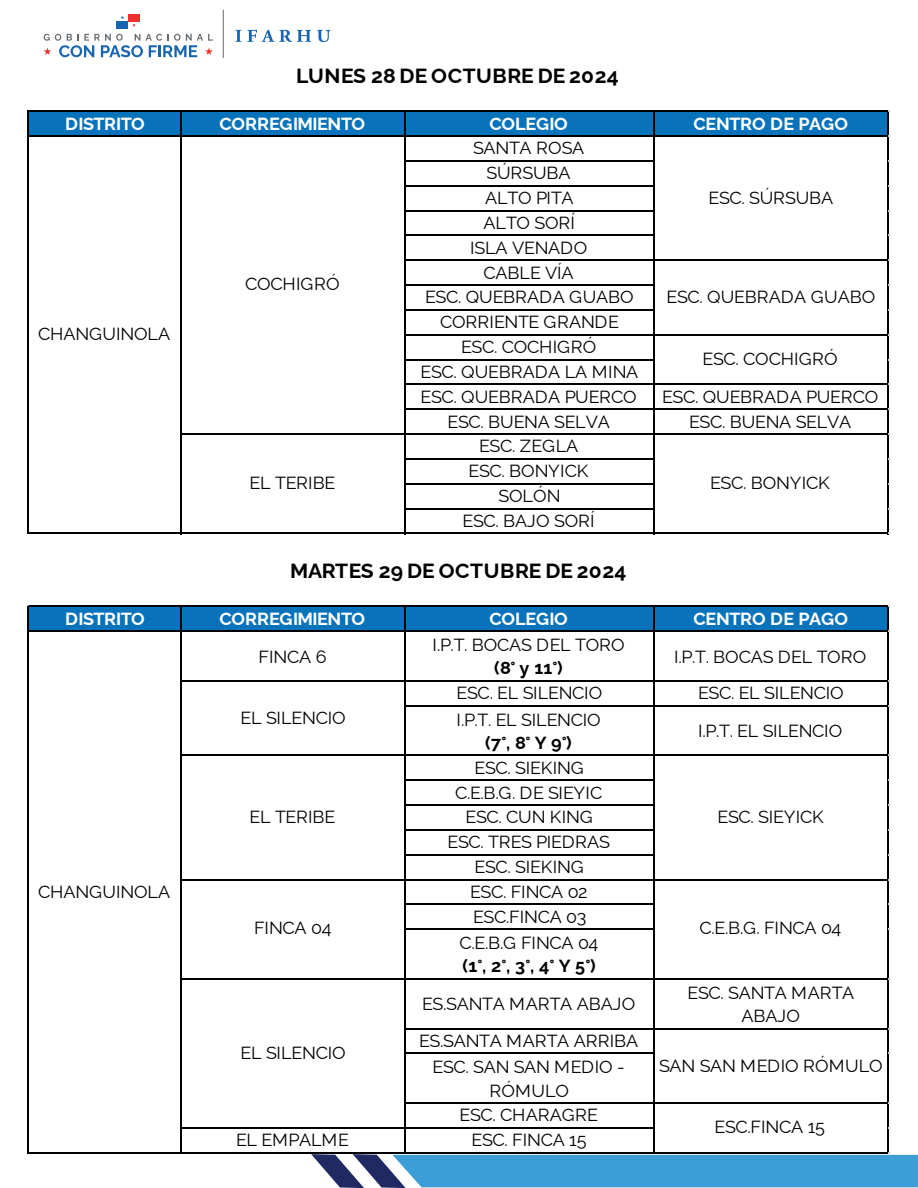
<style>
.page{position:relative;width:918px;height:1188px;background:#fff}
.page>*{position:absolute;margin:0;border:0;box-sizing:border-box;transform-origin:0 0}
.t1{font:700 20.4px "Raleway";letter-spacing:.005em;color:#000001}
.t2{font:17.55px/24.9px "Raleway";letter-spacing:-.01em;color:#000001;text-align:center}
.t3{font:700 17.55px "Raleway";letter-spacing:-.015em;color:#fff}
.t4{font:700 17.55px "Raleway";color:#000001}
.t5{font:700 17.55px "Raleway";letter-spacing:-.035em;color:#fff}
</style>
<div class="page">
<div style="left:128px;top:14px;width:12px;height:7px;background:#ee302e"></div>
<div style="left:117px;top:21px;width:11px;height:8px;background:#1764b1"></div>
<svg style="left:44px;top:34px;width:169px;height:23px"></svg>
<svg style="left:235px;top:30px;width:76px;height:12px"></svg>
<svg style="left:317px;top:30px;width:14px;height:12px"></svg>
<hr style="left:223px;top:10px;width:1px;height:48px;background:#646a6d">
<div style="left:28px;top:111px;width:861px;height:26px;background:#0873bb"></div>
<div style="left:28px;top:606px;width:861px;height:26px;background:#0873bb"></div>
<hr style="left:29px;top:111px;width:860px;height:1px;background:#000001">
<hr style="left:29px;top:135px;width:860px;height:2px;background:#000001">
<hr style="left:406px;top:160px;width:249px;height:2px;background:#000001">
<hr style="left:406px;top:185px;width:249px;height:1px;background:#000001">
<hr style="left:406px;top:210px;width:249px;height:1px;background:#000001">
<hr style="left:406px;top:235px;width:249px;height:1px;background:#000001">
<hr style="left:406px;top:260px;width:483px;height:1px;background:#000001">
<hr style="left:406px;top:284px;width:249px;height:2px;background:#000001">
<hr style="left:406px;top:309px;width:249px;height:2px;background:#000001">
<hr style="left:406px;top:334px;width:483px;height:2px;background:#000001">
<hr style="left:406px;top:359px;width:249px;height:1px;background:#000001">
<hr style="left:406px;top:384px;width:483px;height:1px;background:#000001">
<hr style="left:406px;top:409px;width:483px;height:1px;background:#000001">
<hr style="left:182px;top:433px;width:707px;height:2px;background:#000001">
<hr style="left:406px;top:458px;width:249px;height:2px;background:#000001">
<hr style="left:406px;top:483px;width:249px;height:2px;background:#000001">
<hr style="left:406px;top:508px;width:249px;height:1px;background:#000001">
<hr style="left:28px;top:111px;width:1px;height:423px;background:#000001">
<hr style="left:181px;top:112px;width:1px;height:422px;background:#000001">
<hr style="left:404px;top:112px;width:2px;height:422px;background:#000001">
<hr style="left:653px;top:112px;width:2px;height:422px;background:#000001">
<hr style="left:29px;top:533px;width:860px;height:1px;background:#000001">
<hr style="left:887px;top:112px;width:2px;height:422px;background:#000001">
<hr style="left:29px;top:606px;width:860px;height:1px;background:#000001">
<hr style="left:29px;top:631px;width:860px;height:1px;background:#000001">
<hr style="left:182px;top:680px;width:707px;height:2px;background:#000001">
<hr style="left:406px;top:705px;width:483px;height:2px;background:#000001">
<hr style="left:182px;top:755px;width:707px;height:1px;background:#000001">
<hr style="left:406px;top:780px;width:249px;height:1px;background:#000001">
<hr style="left:406px;top:804px;width:249px;height:2px;background:#000001">
<hr style="left:406px;top:829px;width:249px;height:2px;background:#000001">
<hr style="left:406px;top:854px;width:249px;height:2px;background:#000001">
<hr style="left:182px;top:879px;width:707px;height:1px;background:#000001">
<hr style="left:406px;top:904px;width:249px;height:1px;background:#000001">
<hr style="left:406px;top:929px;width:249px;height:1px;background:#000001">
<hr style="left:182px;top:978px;width:707px;height:2px;background:#000001">
<hr style="left:406px;top:1028px;width:483px;height:1px;background:#000001">
<hr style="left:406px;top:1053px;width:249px;height:1px;background:#000001">
<hr style="left:406px;top:1102px;width:483px;height:2px;background:#000001">
<hr style="left:182px;top:1127px;width:473px;height:2px;background:#000001">
<hr style="left:28px;top:606px;width:1px;height:548px;background:#000001">
<hr style="left:181px;top:607px;width:1px;height:547px;background:#000001">
<hr style="left:404px;top:607px;width:2px;height:547px;background:#000001">
<hr style="left:653px;top:607px;width:2px;height:547px;background:#000001">
<hr style="left:29px;top:1152px;width:860px;height:2px;background:#000001">
<hr style="left:887px;top:607px;width:2px;height:547px;background:#000001">
<svg style="left:311px;top:1152px;width:607px;height:36px;background:#4c98c7"></svg>
<p class="t1" style="left:296px;top:60px;width:324px">LUNES 28 DE OCTUBRE DE 2024</p>
<p class="t5" style="left:65px;top:110px;width:81px">DISTRITO</p>
<p class="t3" style="left:220px;top:110px;width:147px">CORREGIMIENTO</p>
<p class="t3" style="left:490px;top:110px;width:80px">COLEGIO</p>
<p class="t3" style="left:694px;top:110px;width:156px">CENTRO DE PAGO</p>
<p class="t2" style="left:421px;top:134px;width:219px">SANTA ROSA<br>SÚRSUBA<br>ALTO PITA<br>ALTO SORÍ<br>ISLA VENADO<br>CABLE VÍA<br>ESC. QUEBRADA GUABO<br>CORRIENTE GRANDE<br>ESC. COCHIGRÓ<br>ESC. QUEBRADA LA MINA<br>ESC. QUEBRADA PUERCO</p>
<p class="t2" style="left:709px;top:184px;width:126px">ESC. SÚRSUBA</p>
<p class="t2" style="left:245px;top:270px;width:96px">COCHIGRÓ</p>
<p class="t2" style="left:667px;top:283px;width:210px">ESC. QUEBRADA GUABO</p>
<p class="t2" style="left:38px;top:319px;width:134px">CHANGUINOLA</p>
<p class="t2" style="left:703px;top:344px;width:137px">ESC. COCHIGRÓ</p>
<p class="t2" style="left:662px;top:382px;width:218px">ESC. QUEBRADA PUERCO</p>
<p class="t2" style="left:250px;top:468px;width:87px">EL TERIBE</p>
<p class="t2" style="left:448px;top:407px;width:164px">ESC. BUENA SELVA</p>
<p class="t2" style="left:689px;top:407px;width:164px">ESC. BUENA SELVA</p>
<p class="t2" style="left:463px;top:432px;width:134px">ESC. ZEGLA<br>ESC. BONYICK<br>SOLÓN<br>ESC. BAJO SORÍ</p>
<p class="t2" style="left:710px;top:468px;width:121px">ESC. BONYICK</p>
<p class="t1" style="left:290px;top:555px;width:338px">MARTES 29 DE OCTUBRE DE 2024</p>
<p class="t5" style="left:65px;top:605px;width:81px">DISTRITO</p>
<p class="t3" style="left:220px;top:605px;width:147px">CORREGIMIENTO</p>
<p class="t3" style="left:490px;top:605px;width:80px">COLEGIO</p>
<p class="t3" style="left:694px;top:605px;width:156px">CENTRO DE PAGO</p>
<p class="t2" style="left:259px;top:642px;width:69px">FINCA 6</p>
<p class="t2" style="left:433px;top:631px;width:194px">I.P.T. BOCAS DEL TORO</p>
<p class="t4" style="left:494px;top:655px;width:70px">(8° y 11°)</p>
<p class="t2" style="left:674px;top:642px;width:194px">I.P.T. BOCAS DEL TORO</p>
<p class="t2" style="left:38px;top:877px;width:134px">CHANGUINOLA</p>
<p class="t2" style="left:241px;top:704px;width:107px">EL SILENCIO</p>
<p class="t2" style="left:457px;top:679px;width:147px">ESC. EL SILENCIO</p>
<p class="t2" style="left:698px;top:679px;width:147px">ESC. EL SILENCIO</p>
<p class="t2" style="left:457px;top:705px;width:146px">I.P.T. EL SILENCIO</p>
<p class="t4" style="left:485px;top:729px;width:88px">(7°, 8° Y 9°)</p>
<p class="t2" style="left:698px;top:717px;width:146px">I.P.T. EL SILENCIO</p>
<p class="t2" style="left:448px;top:753px;width:164px">ESC. SIEKING<br>C.E.B.G. DE SIEYIC<br>ESC. CUN KING<br>ESC. TRES PIEDRAS<br>ESC. SIEKING<br>ESC. FINCA 02<br>ESC.FINCA 03<br>C.E.B.G FINCA 04</p>
<p class="t4" style="left:463px;top:953px;width:135px">(1°, 2°, 3°, 4° Y 5°)</p>
<p class="t2" style="left:422px;top:990px;width:215px">ES.SANTA MARTA ABAJO</p>
<p class="t2" style="left:688px;top:979px;width:168px;line-height:23.4px">ESC. SANTA MARTA<br>ABAJO</p>
<p class="t2" style="left:419px;top:1026px;width:221px;line-height:26.2px">ES.SANTA MARTA ARRIBA<br>ESC. SAN SAN MEDIO -</p>
<p class="t2" style="left:460px;top:1076px;width:140px">RÓMULO<br>ESC. CHARAGRE</p>
<p class="t2" style="left:718px;top:803px;width:108px">ESC. SIEYICK</p>
<p class="t2" style="left:250px;top:803px;width:87px">EL TERIBE</p>
<p class="t2" style="left:700px;top:914px;width:143px">C.E.B.G. FINCA 04</p>
<p class="t2" style="left:254px;top:914px;width:79px">FINCA 04</p>
<p class="t2" style="left:241px;top:1038px;width:107px">EL SILENCIO</p>
<p class="t2" style="left:659px;top:1051px;width:225px">SAN SAN MEDIO RÓMULO</p>
<p class="t2" style="left:715px;top:1113px;width:112px">ESC.FINCA 15</p>
<p class="t2" style="left:236px;top:1126px;width:114px">EL EMPALME</p>
<p class="t2" style="left:472px;top:1126px;width:116px">ESC. FINCA 15</p>
</div>
